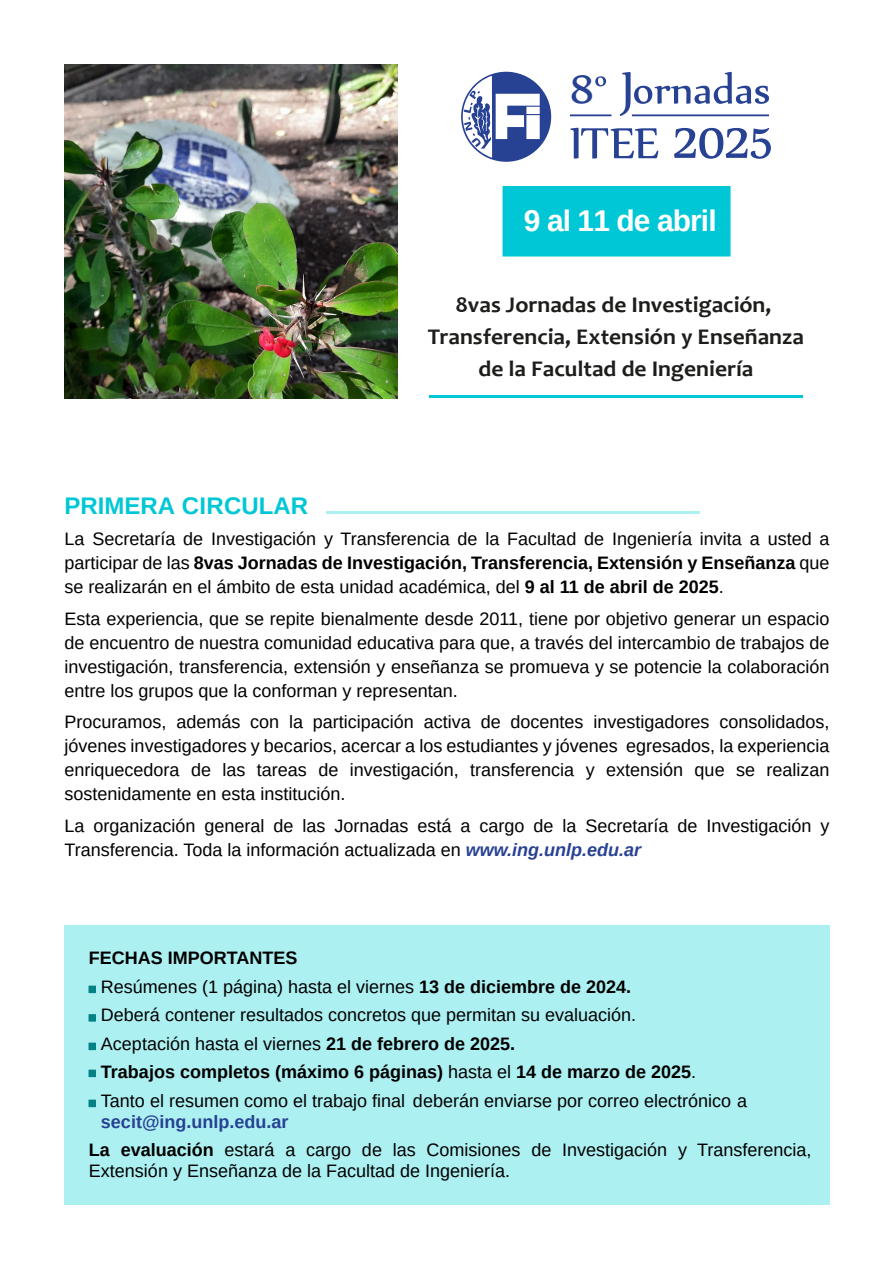
<style>
.page{position:relative;width:893px;height:1263px;background:#fff}
.page>*{position:absolute;margin:0;border:0;box-sizing:border-box;transform-origin:0 0}
.t1{font:48.3px "Nyala";color:#274193}
.t2{font:700 30px "Arimo";letter-spacing:-.03em;color:#fff}
.t3{font:700 24px "Arimo";color:#00c7d6}
.t4{font:700 22.5px/32.2px "Candara";color:#1d1d1b;text-align:center;scale:1.04 1}
.t5{font:18px/24px "Arimo";color:#000;text-align:justify}
.s1{font-weight:700}
.s2{font-weight:700;font-style:italic;color:#274193}
.s3{font-weight:700;color:#274193}
</style>
<div class="page">
<img style="left:64px;top:64px;width:333px;height:334px">
<div style="left:64px;top:926px;width:766px;height:279px;background:#adf0f2"></div>
<hr style="left:429px;top:395px;width:373px;height:3px;background:#00c7d6">
<hr style="left:327px;top:511px;width:373px;height:3px;background:#adf0f2">
<svg style="left:461px;top:72px;width:90px;height:90px"></svg>
<svg style="left:595px;top:76px;width:11px;height:10px"></svg>
<svg style="left:620px;top:72px;width:149px;height:44px"></svg>
<hr style="left:570px;top:114px;width:41px;height:2px;background:#274193">
<hr style="left:632px;top:114px;width:137px;height:2px;background:#274193">
<svg style="left:570px;top:128px;width:88px;height:31px"></svg>
<svg style="left:674px;top:128px;width:97px;height:31px"></svg>
<div style="left:502px;top:186px;width:228px;height:70px;background:#00c7d6"></div>
<div style="left:88px;top:986px;width:8px;height:7px;background:#048184"></div>
<div style="left:88px;top:1014px;width:8px;height:8px;background:#048184"></div>
<div style="left:88px;top:1043px;width:8px;height:7px;background:#048184"></div>
<div style="left:88px;top:1070px;width:8px;height:7px;background:#048184"></div>
<div style="left:88px;top:1100px;width:8px;height:7px;background:#048184"></div>
<h1 class="t1" style="left:570px;top:60px;width:25px">8</h1>
<h2 class="t2" style="left:524px;top:200px;width:194px">9 al 11 de abril</h2>
<p class="t4" style="left:428px;top:288px;width:363px">8vas Jornadas de Investigación,<br>Transferencia, Extensión y Enseñanza de la Facultad de Ingeniería</p>
<h3 class="t3" style="left:64px;top:489px;width:245px">PRIMERA CIRCULAR</h3>
<p class="t5" style="left:64px;top:527px;width:767px">La Secretaría de Investigación y Transferencia de la Facultad de Ingeniería invita a usted a participar de las <span class="s1">8vas Jornadas de Investigación, Transferencia, Extensión y Enseñanza</span> que se realizarán en el ámbito de esta unidad académica, del <span class="s1">9 al 11 de abril de 2025</span>.</p>
<p class="t5" style="left:64px;top:607px;width:766px">Esta experiencia, que se repite bienalmente desde 2011, tiene por objetivo generar un espacio de encuentro de nuestra comunidad educativa para que, a través del intercambio de trabajos de investigación, transferencia, extensión y enseñanza se promueva y se potencie la colaboración entre los grupos que la conforman y representan.</p>
<p class="t5" style="left:64px;top:710px;width:766px">Procuramos, además con la participación activa de docentes investigadores consolidados, jóvenes investigadores y becarios, acercar a los estudiantes y jóvenes egresados, la experiencia enriquecedora de las tareas de investigación, transferencia y extensión que se realizan sostenidamente en esta institución.</p>
<p class="t5" style="left:64px;top:814px;width:767px">La organización general de las Jornadas está a cargo de la Secretaría de Investigación y<br>Transferencia. Toda la información actualizada en <span class="s2">www.ing.unlp.edu.ar</span></p>
<p class="t5" style="left:101px;top:944px;width:648px;line-height:28.5px;text-align:left;text-indent:-12px"><span class="s1">FECHAS IMPORTANTES<br></span>Resúmenes (1 página) hasta el viernes <span class="s1">13 de diciembre de 2024.<br></span>Deberá contener resultados concretos que permitan su evaluación.<br>Aceptación hasta el viernes <span class="s1">21 de febrero de 2025.<br>Trabajos completos (máximo 6 páginas)</span> hasta el <span class="s1">14 de marzo de 2025</span>.<br>Tanto el resumen como el trabajo final deberán enviarse por correo electrónico a</p>
<p class="t5" style="left:89px;top:1107px;width:724px;line-height:28.5px;text-indent:12px"><span class="s3">secit@ing.unlp.edu.ar<br></span><span class="s1">La evaluación</span> estará a cargo de las Comisiones de Investigación y Transferencia,</p>
<p class="t5" style="left:89px;top:1159px;width:423px">Extensión y Enseñanza de la Facultad de Ingeniería.</p>
</div>
